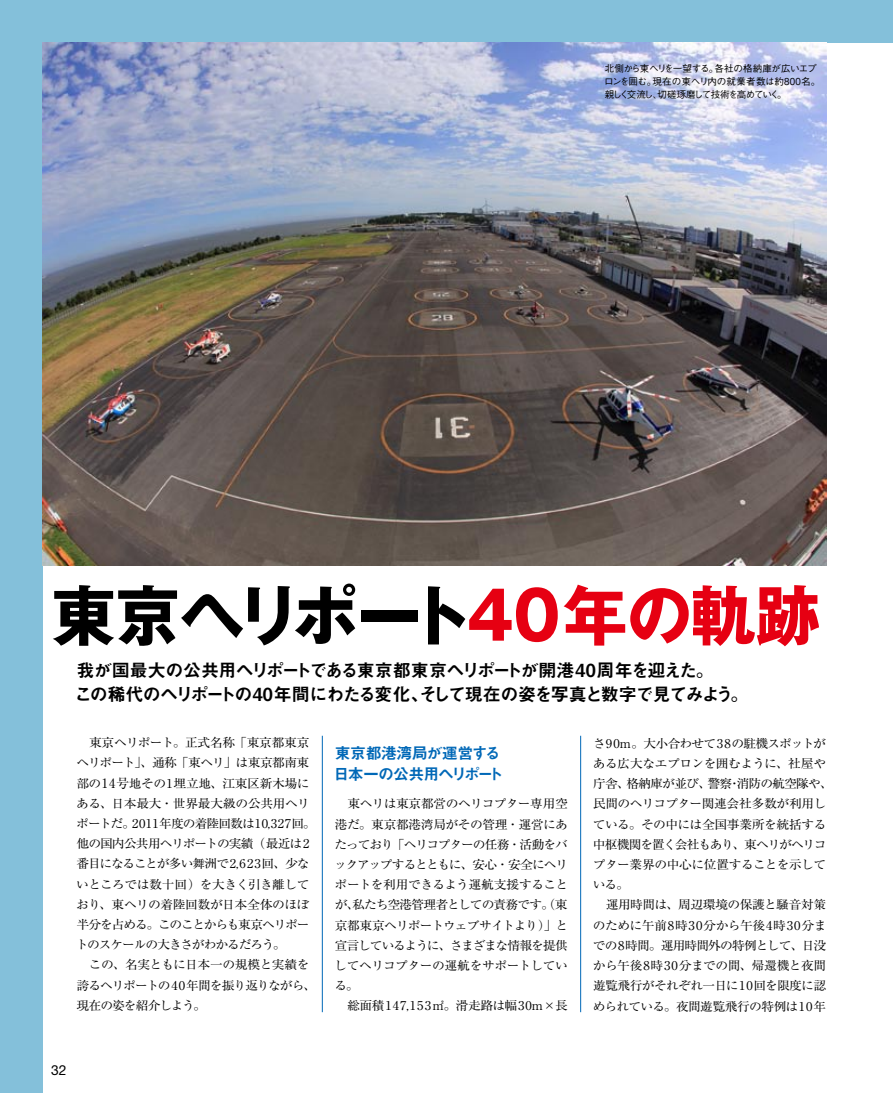
<style>
.page{position:relative;width:893px;height:1093px;background:#fff}
.page>*{position:absolute;margin:0;border:0;box-sizing:border-box;transform-origin:0 0}
.t1{font:700 65.85px "Gothic MB101 Pro";letter-spacing:-.02em;color:#000}
.t2{font:18px/23.4px "Midashi Go Pro MB31";letter-spacing:-.065em;color:#000}
.t3{font:15.9px/20.2px "Midashi Go Pro MB31";letter-spacing:-.06em;color:#0068b7}
.t4{font:13.8px "Helvetica Neue";color:#000}
.t5{font:12.15px/20.2px "Ryumin Pro";letter-spacing:-.05em;color:#000;scale:1.05 1}
.t6{font:500 9.6px/12.8px "Gothic BBB Pro";letter-spacing:-.045em;color:#000}
.s1{color:#e60012}
.s2{font-size:12.75px}
</style>
<div class="page">
<div style="left:0;top:0;width:893px;height:43px;background:#84c0da"></div>
<div style="left:0;top:0;width:43px;height:1093px;background:#84c0da"></div>
<hr style="left:322px;top:736px;width:1px;height:276px;background:#0068b7">
<hr style="left:580px;top:736px;width:1px;height:276px;background:#0068b7">
<img style="left:43px;top:43px;width:783px;height:522px">
<p class="t6" style="left:604px;top:61px;width:218px">北側から東ヘリを一望する。各社の格納庫が広いエプロンを囲む。現在の東ヘリ内の就業者数は約800名。親しく交流し、切磋琢磨して技術を高めていく。</p>
<h1 class="t1" style="left:51px;top:561px;width:770px">東京ヘリポート<span class="s1">40年の軌跡</span></h1>
<h2 class="t2" style="left:75px;top:656px;width:676px">我が国最大の公共用ヘリポートである東京都東京ヘリポートが開港40周年を迎えた。<br>この稀代のヘリポートの40年間にわたる変化、そして現在の姿を写真と数字で見てみよう。</h2>
<p class="t5" style="left:76px;top:731px;width:231px">　東京ヘリポート。正式名称「東京都東京ヘリポート」、通称「東ヘリ」は東京都南東部の<span class="s2">14号</span>地その1埋立地、江東区新木場にある、日本最大・世界最大級の公共用ヘリポートだ。2011年度の着陸回数は10,327回。他の国内公共用ヘリポートの実績（最近は2番目になることが多い舞洲で2,623回、少ないところでは数十回）を大きく引き離しており、東ヘリの着陸回数が日本全体のほぼ半分を占める。このことからも東京ヘリポートのスケールの大きさがわかるだろう。<br>　この、名実ともに日本一の規模と実績を誇るヘリポートの40年間を振り返りながら、現在の姿を紹介しよう。</p>
<h3 class="t3" style="left:334px;top:741px;width:171px">東京都港湾局が運営する日本一の公共用ヘリポート</h3>
<p class="t5" style="left:334px;top:793px;width:224px">　東ヘリは東京都営のヘリコプター専用空港だ。東京都港湾局がその管理・運営にあたっており「ヘリコプターの任務・活動をバックアップするとともに、安心・安全にヘリポートを利用できるよう運航支援することが、私たち空港管理者としての責務です。（東京都東京ヘリポートウェブサイトより）」と宣言しているように、さまざまな情報を提供してヘリコプターの運航をサポートしている。<br>　総面積147,153㎡。滑走路は幅30m×長</p>
<p class="t4" style="left:51px;top:1062px;width:17px">32</p>
<p class="t5" style="left:593px;top:732px;width:230px">さ90m。大小合わせて38の駐機スポットがある広大なエプロンを囲むように、社屋や庁舎、格納庫が並び、警察・消防の航空隊や、民間のヘリコプター関連会社多数が利用している。その中には全国事業所を統括する中枢機関を置く会社もあり、東ヘリがヘリコプター業界の中心に位置することを示している。<br>　運用時間は、周辺環境の保護と騒音対策のために午前8時30分から午後4時30分までの8時間。運用時間外の特例として、日没から午後8時30分までの間、帰還機と夜間遊覧飛行がそれぞれ一日に10回を限度に認められている。夜間遊覧飛行の特例は10年</p>
</div>
